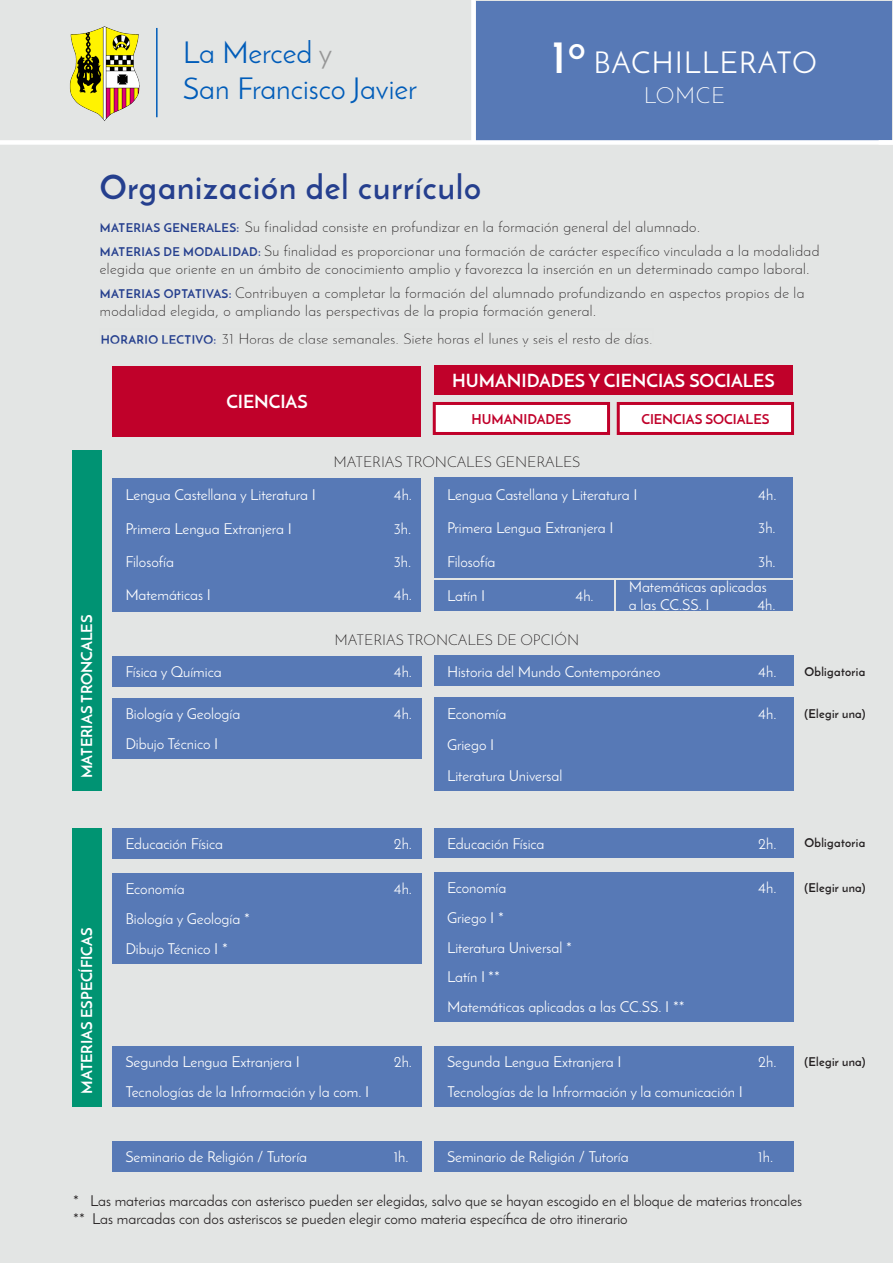
<style>
.page{position:relative;width:893px;height:1263px;background:#e3e5e4}
.page>*{position:absolute;margin:0;border:0;box-sizing:border-box;transform-origin:0 0}
.t1{font:700 33px "Josefin Sans";letter-spacing:.03em;color:#253f8e}
.t2{font:30px "Josefin Sans";color:#005cb9}
.t3{font:30px "Josefin Sans";letter-spacing:.03em;color:#fff}
.t4{font:300 22.5px "Josefin Sans";letter-spacing:.03em;color:#fff}
.t5{font:700 18px "Josefin Sans";color:#fff}
.t6{font:15px "Josefin Sans";color:#fff}
.t7{font:300 15px/18px "Josefin Sans";letter-spacing:.03em;color:#231f20}
.t8{font:15px "Josefin Sans";color:#231f20}
.t9{font:300 15px "Josefin Sans";color:#231f20}
.t10{font:700 15px "Josefin Sans";color:#fff}
.t11{font:700 13.5px "Josefin Sans";color:#c0012a}
.t12{font:700 12px "Josefin Sans";letter-spacing:.03em;color:#231f20}
.s1{color:#969696}
.s2{font-weight:700;font-size:46.5px}
.s3{font-weight:700;font-size:12px;color:#253f8e}
</style>
<div class="page">
<div style="left:476px;top:1px;width:416px;height:139px;background:#5779b6"></div>
<hr style="left:156px;top:28px;width:2px;height:89px;background:#005cb9">
<img style="left:54px;top:22px;width:102px;height:102px">
<div style="left:0;top:140px;width:893px;height:5px;background:#fff"></div>
<div style="left:471px;top:0;width:5px;height:143px;background:#fff"></div>
<div style="left:100px;top:329px;width:553px;height:15px;background:#e3e5e4"></div>
<div style="left:99px;top:329px;width:555px;height:16px;border:2px solid #e2e4e3"></div>
<div style="left:113px;top:478px;width:308px;height:33px;background:#5779b6"></div>
<div style="left:113px;top:578px;width:308px;height:33px;background:#5779b6"></div>
<div style="left:113px;top:511px;width:308px;height:34px;background:#5779b6"></div>
<div style="left:113px;top:545px;width:308px;height:33px;background:#5779b6"></div>
<div style="left:113px;top:656px;width:309px;height:30px;background:#5779b6"></div>
<div style="left:113px;top:698px;width:309px;height:30px;background:#5779b6"></div>
<div style="left:113px;top:728px;width:309px;height:30px;background:#5779b6"></div>
<div style="left:72px;top:451px;width:29px;height:340px;background:#009373"></div>
<div style="left:113px;top:873px;width:309px;height:30px;background:#5779b6"></div>
<div style="left:113px;top:903px;width:309px;height:30px;background:#5779b6"></div>
<div style="left:113px;top:933px;width:309px;height:30px;background:#5779b6"></div>
<div style="left:113px;top:828px;width:309px;height:30px;background:#5779b6"></div>
<div style="left:113px;top:1047px;width:309px;height:30px;background:#5779b6"></div>
<div style="left:113px;top:1141px;width:309px;height:30px;background:#5779b6"></div>
<div style="left:72px;top:828px;width:29px;height:278px;background:#009472"></div>
<div style="left:113px;top:1077px;width:309px;height:30px;background:#5779b6"></div>
<div style="left:113px;top:366px;width:308px;height:70px;background:#c0012a"></div>
<div style="left:434px;top:366px;width:358px;height:29px;background:#c0012a"></div>
<div style="left:434px;top:403px;width:175px;height:30px;background:#fff"></div>
<div style="left:433px;top:402px;width:177px;height:33px;border:3px solid #c0012a"></div>
<div style="left:618px;top:403px;width:174px;height:30px;background:#fff"></div>
<div style="left:617px;top:402px;width:177px;height:33px;border:3px solid #c0012a"></div>
<div style="left:434px;top:478px;width:359px;height:33px;background:#5779b6"></div>
<div style="left:434px;top:511px;width:359px;height:33px;background:#5779b6"></div>
<div style="left:434px;top:544px;width:359px;height:34px;background:#5779b6"></div>
<div style="left:434px;top:580px;width:179px;height:31px;background:#5779b6"></div>
<div style="left:616px;top:580px;width:177px;height:31px;background:#5779b6"></div>
<div style="left:434px;top:656px;width:360px;height:30px;background:#5779b6"></div>
<div style="left:434px;top:698px;width:360px;height:31px;background:#5779b6"></div>
<div style="left:434px;top:729px;width:360px;height:31px;background:#5779b6"></div>
<div style="left:434px;top:760px;width:360px;height:31px;background:#5779b6"></div>
<div style="left:434px;top:1141px;width:360px;height:30px;background:#5779b6"></div>
<div style="left:434px;top:828px;width:360px;height:30px;background:#5779b6"></div>
<div style="left:434px;top:872px;width:360px;height:30px;background:#5779b6"></div>
<div style="left:434px;top:902px;width:360px;height:30px;background:#5779b6"></div>
<div style="left:434px;top:932px;width:360px;height:30px;background:#5779b6"></div>
<div style="left:434px;top:962px;width:360px;height:30px;background:#5779b6"></div>
<div style="left:434px;top:992px;width:360px;height:29px;background:#5779b6"></div>
<div style="left:434px;top:1046px;width:360px;height:30px;background:#5779b6"></div>
<div style="left:434px;top:1076px;width:360px;height:30px;background:#5779b6"></div>
<p class="t2" style="left:183px;top:35px;width:151px">La Merced <span class="s1">y</span></p>
<p class="t2" style="left:183px;top:71px;width:236px">San Francisco Javier</p>
<p class="t1" style="left:100px;top:167px;width:383px">Organización del currículo</p>
<p class="t3" style="left:552px;top:44px;width:267px"><span class="s2">1º</span> BACHILLERATO</p>
<p class="t4" style="left:644px;top:82px;width:83px">LOMCE</p>
<p class="t7" style="left:100px;top:218px;width:601px"><span class="s3">MATERIAS GENERALES:</span> Su finalidad consiste en profundizar en la formación general del alumnado.</p>
<p class="t7" style="left:100px;top:242px;width:721px"><span class="s3">MATERIAS DE MODALIDAD:</span> Su finalidad es proporcionar una formación de carácter específico vinculada a la modalidad elegida que oriente en un ámbito de conocimiento amplio y favorezca la inserción en un determinado campo laboral.</p>
<p class="t7" style="left:100px;top:284px;width:706px"><span class="s3">MATERIAS OPTATIVAS:</span> Contribuyen a completar la formación del alumnado profundizando en aspectos propios de la modalidad elegida, o ampliando las perspectivas de la propia formación general.</p>
<p class="t7" style="left:101px;top:329px;width:553px"><span class="s3">HORARIO LECTIVO:</span> 31 Horas de clase semanales. Siete horas el lunes y seis el resto de días.</p>
<p class="t5" style="left:226px;top:390px;width:83px">CIENCIAS</p>
<p class="t5" style="left:452px;top:369px;width:324px">HUMANIDADES Y CIENCIAS SOCIALES</p>
<p class="t11" style="left:472px;top:410px;width:101px">HUMANIDADES</p>
<p class="t11" style="left:641px;top:410px;width:130px">CIENCIAS SOCIALES</p>
<p class="t9" style="left:333px;top:452px;width:249px">MATERIAS TRONCALES GENERALES</p>
<p class="t10" style="left:77px;top:778px;width:165px;rotate:-90deg">MATERIAS TRONCALES</p>
<p class="t10" style="left:77px;top:1094px;width:168px;rotate:-90deg">MATERIAS ESPECÍFICAS</p>
<p class="t6" style="left:125px;top:486px;width:192px">Lengua Castellana y Literatura I</p>
<p class="t6" style="left:394px;top:486px;width:20px">4h.</p>
<p class="t6" style="left:125px;top:519px;width:168px">Primera Lengua Extranjera I</p>
<p class="t6" style="left:394px;top:519px;width:19px">3h.</p>
<p class="t6" style="left:125px;top:553px;width:50px">Filosofía</p>
<p class="t6" style="left:394px;top:553px;width:19px">3h.</p>
<p class="t6" style="left:125px;top:586px;width:87px">Matemáticas I</p>
<p class="t6" style="left:394px;top:586px;width:20px">4h.</p>
<p class="t6" style="left:447px;top:486px;width:192px">Lengua Castellana y Literatura I</p>
<p class="t6" style="left:758px;top:486px;width:20px">4h.</p>
<p class="t6" style="left:447px;top:519px;width:168px">Primera Lengua Extranjera I</p>
<p class="t6" style="left:758px;top:519px;width:19px">3h.</p>
<p class="t6" style="left:447px;top:552px;width:50px">Filosofía</p>
<p class="t6" style="left:758px;top:552px;width:19px">3h.</p>
<p class="t6" style="left:447px;top:587px;width:40px">Latín I</p>
<p class="t6" style="left:575px;top:587px;width:20px">4h.</p>
<p class="t6" style="left:629px;top:578px;width:139px">Matemáticas aplicadas</p>
<p class="t6" style="left:629px;top:596px;width:82px">a las CC.SS. I</p>
<p class="t6" style="left:757px;top:596px;width:20px">4h.</p>
<p class="t9" style="left:335px;top:631px;width:246px">MATERIAS TRONCALES DE OPCIÓN</p>
<p class="t6" style="left:125px;top:662px;width:98px">Física y Química</p>
<p class="t6" style="left:394px;top:662px;width:20px">4h.</p>
<p class="t6" style="left:125px;top:704px;width:116px">Biología y Geología</p>
<p class="t6" style="left:394px;top:704px;width:20px">4h.</p>
<p class="t6" style="left:125px;top:734px;width:94px">Dibujo Técnico I</p>
<p class="t6" style="left:125px;top:835px;width:99px">Educación Física</p>
<p class="t6" style="left:394px;top:835px;width:20px">2h.</p>
<p class="t6" style="left:125px;top:879px;width:61px">Economía</p>
<p class="t6" style="left:394px;top:879px;width:20px">4h.</p>
<p class="t6" style="left:125px;top:909px;width:126px">Biología y Geología *</p>
<p class="t6" style="left:125px;top:939px;width:104px">Dibujo Técnico I *</p>
<p class="t6" style="left:125px;top:1053px;width:176px">Segunda Lengua Extranjera I</p>
<p class="t6" style="left:394px;top:1053px;width:20px">2h.</p>
<p class="t6" style="left:125px;top:1083px;width:245px">Tecnologías de la Infrormación y la com. I</p>
<p class="t6" style="left:125px;top:1148px;width:183px">Seminario de Religión / Tutoría</p>
<p class="t6" style="left:394px;top:1148px;width:16px">1h.</p>
<p class="t6" style="left:447px;top:662px;width:215px">Historia del Mundo Contemporáneo</p>
<p class="t6" style="left:758px;top:662px;width:20px">4h.</p>
<p class="t6" style="left:447px;top:704px;width:61px">Economía</p>
<p class="t6" style="left:758px;top:704px;width:20px">4h.</p>
<p class="t6" style="left:447px;top:736px;width:49px">Griego I</p>
<p class="t6" style="left:447px;top:767px;width:117px">Literatura Universal</p>
<p class="t6" style="left:447px;top:834px;width:99px">Educación Física</p>
<p class="t6" style="left:758px;top:834px;width:20px">2h.</p>
<p class="t6" style="left:447px;top:879px;width:61px">Economía</p>
<p class="t6" style="left:758px;top:879px;width:20px">4h.</p>
<p class="t6" style="left:447px;top:908px;width:58px">Griego I *</p>
<p class="t6" style="left:447px;top:938px;width:126px">Literatura Universal *</p>
<p class="t6" style="left:447px;top:968px;width:54px">Latín I **</p>
<p class="t6" style="left:447px;top:998px;width:239px">Matemáticas aplicadas a las CC.SS. I **</p>
<p class="t6" style="left:447px;top:1053px;width:176px">Segunda Lengua Extranjera I</p>
<p class="t6" style="left:758px;top:1053px;width:20px">2h.</p>
<p class="t6" style="left:447px;top:1083px;width:297px">Tecnologías de la Infrormación y la comunicación I</p>
<p class="t6" style="left:447px;top:1148px;width:183px">Seminario de Religión / Tutoría</p>
<p class="t6" style="left:758px;top:1148px;width:16px">1h.</p>
<p class="t12" style="left:804px;top:664px;width:63px">Obligatoria</p>
<p class="t12" style="left:804px;top:706px;width:63px">(Elegir una)</p>
<p class="t12" style="left:804px;top:836px;width:63px">Obligatoria</p>
<p class="t12" style="left:804px;top:880px;width:63px">(Elegir una)</p>
<p class="t12" style="left:804px;top:1054px;width:63px">(Elegir una)</p>
<p class="t8" style="left:73px;top:1191px;width:730px">* Las materias marcadas con asterisco pueden ser elegidas, salvo que se hayan escogido en el bloque de materias troncales</p>
<p class="t8" style="left:73px;top:1209px;width:556px">** Las marcadas con dos asteriscos se pueden elegir como materia específica de otro itinerario</p>
</div>
